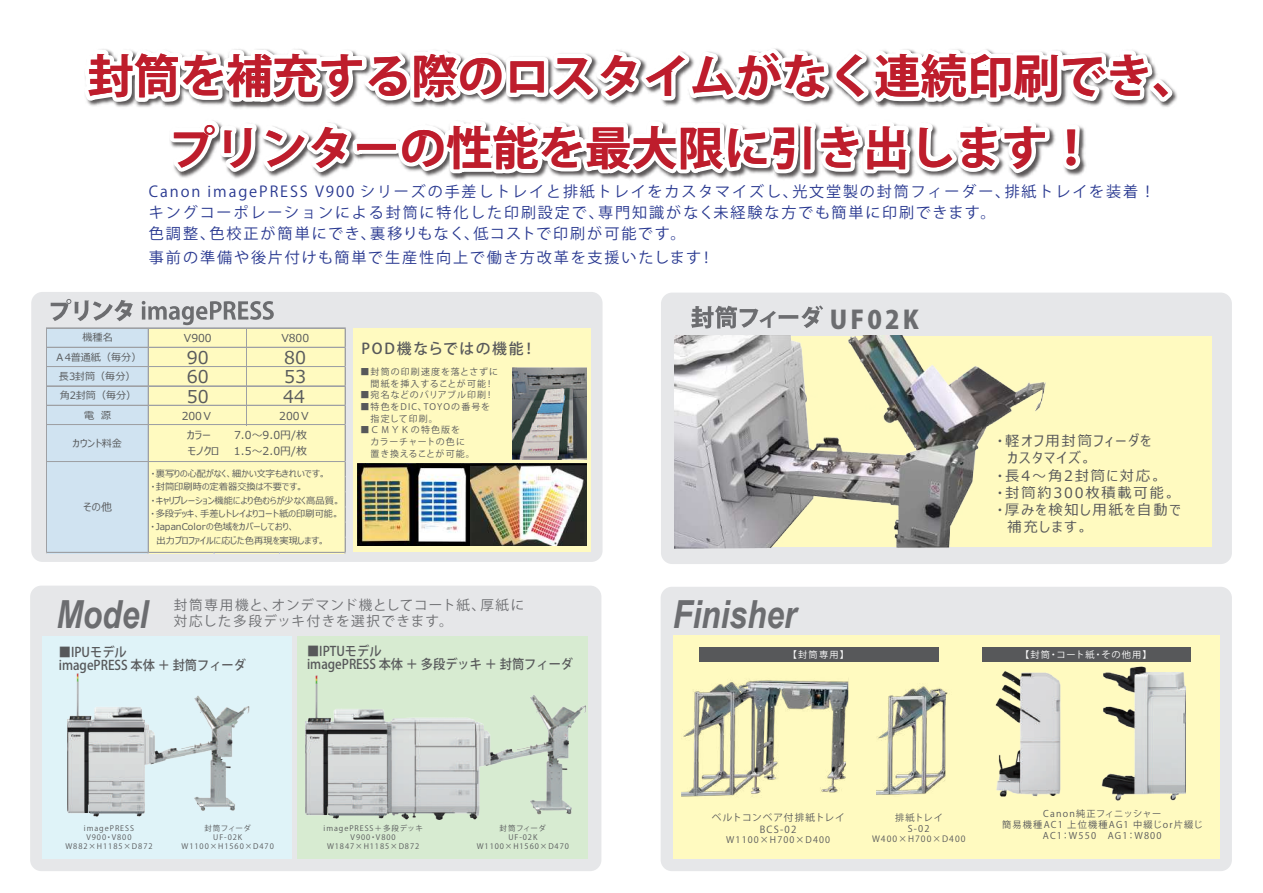
<style>
.page{position:relative;width:1263px;height:893px;background:#fff}
.page>*{position:absolute;margin:0;border:0;box-sizing:border-box;transform-origin:0 0}
.t1{font:700 45.9px/71.6px "Koz Go Pr 6 N";color:#be1d2c;text-align:center}
.t2{font:italic 700 38.7px "Arial Narrow";color:#6c6d70}
.t3{font:800 25.05px "Koz Go Pr 6 N";letter-spacing:.125em;color:#6c6d70}
.t4{font:17.7px "Meiryo UI";color:#595b5d}
.t5{font:15px/21px "Koz Go Pr 6 N";letter-spacing:.125em;color:#283890}
.t6{font:500 14.85px "Koz Go Pr 6 N";letter-spacing:.115em;color:#57585a}
.t7{font:14.25px/17.1px "Meiryo UI";letter-spacing:.125em;color:#57585a}
.t8{font:13.65px/16.4px "Koz Go Pr 6 N";letter-spacing:.095em;color:#6c6d70}
.t9{font:500 13.2px/13.2px "Koz Go Pr 6 N";color:#57585a;scale:.92 1}
.t10{font:10.95px "Meiryo UI";color:#595b5d}
.t11{font:10.05px "Meiryo UI";color:#595b5d}
.t12{font:9.6px/11.6px "Koz Go Pr 6 N";letter-spacing:.105em;color:#57585a;text-align:center}
.t13{font:9.3px "Meiryo UI";color:#595b5d}
.t14{font:9.3px/11.1px "Koz Go Pr 6 N";letter-spacing:.125em;color:#57585a;text-align:center}
.t15{font:9.3px "Koz Go Pr 6 N";letter-spacing:.105em;color:#fff}
.t16{font:9.3px "Koz Go Pr 6 N";letter-spacing:.125em;color:#fff}
.t17{font:9px/11.7px "Koz Go Pr 6 N";letter-spacing:.125em;color:#57585a}
.t18{font:9px/11.7px "Koz Go Pr 6 N";letter-spacing:.105em;color:#57585a}
.t19{font:8.55px "Koz Go Pr 6 N";letter-spacing:.125em;color:#57585a}
.t20{font:7.5px/9px "Koz Go Pr 6 N";letter-spacing:.125em;color:#57585a;text-align:center}
</style>
<div class="page">
<svg style="left:85px;top:48px;width:1092px;height:132px"></svg>
<div style="left:31px;top:292px;width:571px;height:270px;background:#e6e7e9;border-radius:11px"></div>
<svg style="left:51px;top:299px;width:82px;height:22px"></svg>
<svg style="left:142px;top:301px;width:132px;height:24px"></svg>
<div style="left:30px;top:586px;width:571px;height:285px;background:#e6e7e9;border-radius:11px"></div>
<div style="left:42px;top:636px;width:249px;height:222px;background:#dff3f8"></div>
<div style="left:297px;top:636px;width:291px;height:222px;background:#d7ebd1"></div>
<div style="left:47px;top:329px;width:102px;height:224px;background:#d0e3f1"></div>
<div style="left:148px;top:329px;width:198px;height:224px;background:#fffac0"></div>
<hr style="left:47px;top:328px;width:299px;height:1px;background:#9ea0a4">
<hr style="left:47px;top:347px;width:299px;height:1px;background:#9ea0a4">
<hr style="left:47px;top:366px;width:299px;height:1px;background:#9ea0a4">
<hr style="left:47px;top:367px;width:299px;height:1px;background:#9ea0a4">
<hr style="left:47px;top:386px;width:299px;height:1px;background:#9ea0a4">
<hr style="left:47px;top:405px;width:299px;height:1px;background:#9ea0a4">
<hr style="left:47px;top:424px;width:299px;height:1px;background:#9ea0a4">
<hr style="left:47px;top:425px;width:299px;height:1px;background:#9ea0a4">
<hr style="left:47px;top:461px;width:299px;height:1px;background:#9ea0a4">
<hr style="left:46px;top:328px;width:1px;height:225px;background:#9ea0a4">
<hr style="left:148px;top:329px;width:1px;height:224px;background:#9ea0a4">
<hr style="left:246px;top:329px;width:1px;height:96px;background:#9ea0a4">
<hr style="left:47px;top:552px;width:299px;height:1px;background:#9ea0a4">
<hr style="left:345px;top:329px;width:1px;height:224px;background:#9ea0a4">
<div style="left:353px;top:328px;width:237px;height:224px;background:#fffac0"></div>
<img style="left:357px;top:464px;width:113px;height:82px">
<img style="left:470px;top:464px;width:116px;height:82px">
<img style="left:513px;top:368px;width:73px;height:91px">
<div style="left:661px;top:293px;width:571px;height:271px;background:#e6e7e9;border-radius:11px"></div>
<svg style="left:691px;top:305px;width:132px;height:24px"></svg>
<div style="left:661px;top:587px;width:571px;height:284px;background:#e6e7e9;border-radius:11px"></div>
<div style="left:673px;top:635px;width:547px;height:223px;background:#fffac0"></div>
<img style="left:876px;top:686px;width:72px;height:109px">
<img style="left:681px;top:680px;width:167px;height:117px">
<img style="left:995px;top:671px;width:66px;height:126px">
<img style="left:67px;top:673px;width:78px;height:144px">
<img style="left:145px;top:695px;width:105px;height:116px">
<img style="left:306px;top:675px;width:280px;height:145px">
<img style="left:1101px;top:666px;width:84px;height:134px">
<div style="left:676px;top:336px;width:535px;height:211px;background:#fffac0"></div>
<div style="left:699px;top:647px;width:240px;height:14px;background:#57585a"></div>
<div style="left:982px;top:647px;width:209px;height:14px;background:#57585a"></div>
<img style="left:674px;top:335px;width:372px;height:213px">
<h1 class="t1" style="left:87px;top:41px;width:1113px">封筒を補充する際のロスタイムがなく連続印刷でき、プリンターの性能を最大限に引き出します！</h1>
<p class="t5" style="left:149px;top:181px;width:1007px">Canon imagePRESS V900 シリーズの手差しトレイと排紙トレイをカスタマイズし、光文堂製の封筒フィーダー、排紙トレイを装着！キングコーポレーションによる封筒に特化した印刷設定で、専門知識がなく未経験な方でも簡単に印刷できます。<br>色調整、色校正が簡単にでき、裏移りもなく、低コストで印刷が可能です。</p>
<p class="t5" style="left:149px;top:247px;width:566px">事前の準備や後片付けも簡単で生産性向上で働き方改革を支援いたします！</p>
<p class="t11" style="left:83px;top:331px;width:32px">機種名</p>
<p class="t10" style="left:184px;top:331px;width:29px">V900</p>
<p class="t10" style="left:281px;top:331px;width:29px">V800</p>
<p class="t11" style="left:55px;top:350px;width:88px">Ａ4普通紙（毎分）</p>
<p class="t4" style="left:187px;top:345px;width:23px">90</p>
<p class="t4" style="left:284px;top:345px;width:23px">80</p>
<p class="t11" style="left:59px;top:369px;width:78px">長3封筒（毎分）</p>
<p class="t4" style="left:187px;top:365px;width:23px">60</p>
<p class="t4" style="left:284px;top:365px;width:23px">53</p>
<p class="t11" style="left:60px;top:389px;width:78px">角2封筒（毎分）</p>
<p class="t4" style="left:187px;top:384px;width:23px">50</p>
<p class="t4" style="left:283px;top:384px;width:23px">44</p>
<p class="t11" style="left:84px;top:408px;width:28px">電 源</p>
<p class="t10" style="left:182px;top:408px;width:33px">200Ｖ</p>
<p class="t10" style="left:279px;top:408px;width:33px">200Ｖ</p>
<p class="t11" style="left:72px;top:437px;width:51px">カウント料金</p>
<p class="t10" style="left:187px;top:427px;width:26px">カラー</p>
<p class="t10" style="left:234px;top:427px;width:75px">7.0～9.0円/枚</p>
<p class="t10" style="left:188px;top:443px;width:33px">モノクロ</p>
<p class="t10" style="left:234px;top:443px;width:75px">1.5～2.0円/枚</p>
<p class="t13" style="left:151px;top:467px;width:177px">・裏写りの心配がなく、細かい文字もきれいです。</p>
<p class="t13" style="left:151px;top:480px;width:154px">・封筒印刷時の定着器交換は不要です。</p>
<p class="t13" style="left:151px;top:494px;width:191px">・キャリブレーション機能により色むらが少なく高品質。</p>
<p class="t13" style="left:151px;top:507px;width:190px">・多段デッキ、手差しトレイよりコート紙の印刷可能。</p>
<p class="t13" style="left:151px;top:521px;width:146px">・JapanColorの色域をカバーしており、</p>
<p class="t13" style="left:157px;top:534px;width:170px">出力プロファイルに応じた色再現を実現します。</p>
<p class="t10" style="left:83px;top:499px;width:30px">その他</p>
<p class="t6" style="left:361px;top:340px;width:176px">POD機ならではの機能！</p>
<p class="t17" style="left:360px;top:366px;width:139px">■封筒の印刷速度を落とさずに　間紙を挿入することが可能！</p>
<p class="t18" style="left:360px;top:389px;width:135px">■宛名などのバリアブル印刷！</p>
<p class="t17" style="left:360px;top:401px;width:131px">■特色をDIC、TOYOの番号を　指定して印刷。</p>
<p class="t18" style="left:360px;top:424px;width:116px">■ＣＭＹＫの特色版を<br>　カラーチャートの色に　置き換えることが可能。</p>
<h2 class="t2" style="left:56px;top:585px;width:93px">Model</h2>
<p class="t8" style="left:174px;top:597px;width:352px">封筒専用機と、オンデマンド機としてコート紙、厚紙に対応した多段デッキ付きを選択できます。</p>
<p class="t9" style="left:59px;top:646px;width:205px">■IPUモデル<br>imagePRESS 本体 ＋ 封筒フィーダ</p>
<p class="t9" style="left:307px;top:645px;width:291px">■IPTUモデル<br>imagePRESS 本体 ＋ 多段デッキ ＋ 封筒フィーダ</p>
<p class="t20" style="left:65px;top:823px;width:89px">imagePRESS<br>V900・V800<br>W882×H1185×D872</p>
<p class="t20" style="left:182px;top:823px;width:94px">封筒フィーダ<br>UF-02K<br>W1100×H1560×D470</p>
<p class="t20" style="left:324px;top:823px;width:101px">imagePRESS＋多段デッキ<br>V900・V800<br>W1847×H1185×D872</p>
<p class="t20" style="left:477px;top:823px;width:94px">封筒フィーダ<br>UF-02K<br>W1100×H1560×D470</p>
<h3 class="t3" style="left:830px;top:305px;width:91px">UF02K</h3>
<h2 class="t2" style="left:673px;top:585px;width:125px">Finisher</h2>
<p class="t7" style="left:996px;top:433px;width:186px">・軽オフ用封筒フィーダを<br>　カスタマイズ。<br>・長4～角2封筒に対応。<br>・封筒約300枚積載可能。・厚みを検知し用紙を自動で　補充します。</p>
<p class="t16" style="left:788px;top:649px;width:62px">【封筒専用】</p>
<p class="t15" style="left:1020px;top:649px;width:133px">【封筒・コート紙・その他用】</p>
<p class="t12" style="left:712px;top:812px;width:134px">ベルトコンベア付排紙トレイ<br>BCS-02</p>
<p class="t17" style="left:726px;top:834px;width:105px">W1100×H700×D400</p>
<p class="t14" style="left:895px;top:812px;width:49px">排紙トレイ<br>S-02</p>
<p class="t19" style="left:872px;top:834px;width:95px">W400×H700×D400</p>
<p class="t14" style="left:1002px;top:808px;width:202px">Canon純正フィニッシャー<br>簡易機種AC1 上位機種AG1 中綴じor片綴じ<br>AC1：W550　AG1：W800</p>
</div>
